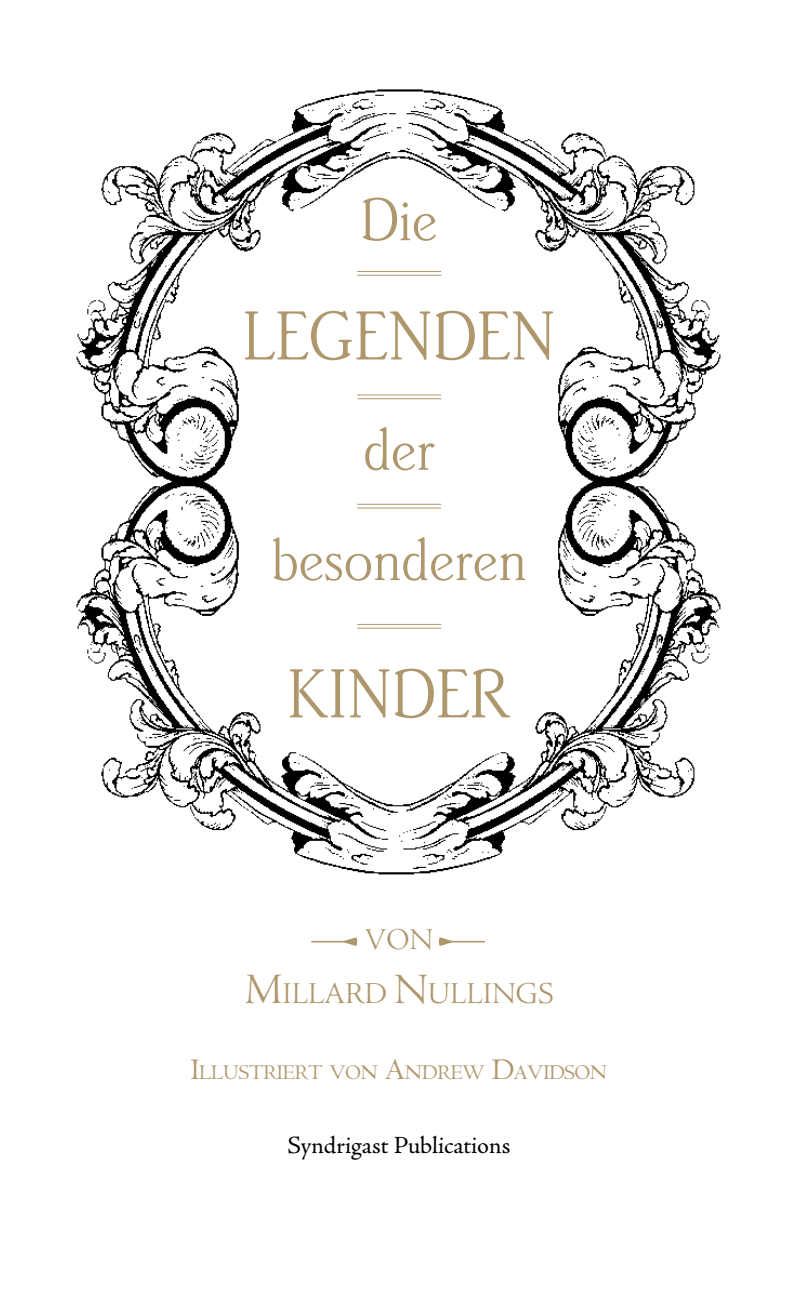
<style>
.page{position:relative;width:798px;height:1308px;background:#fff}
.page>*{position:absolute;margin:0;border:0;box-sizing:border-box;transform-origin:0 0}
.Nur-InDesign_seite-0{font:72px "Brighton Light Plain";color:#af976d}
.Nur-InDesign_seite-0-2{font:63px/110.2px "Brighton Light Plain";color:#af976d;text-align:center}
.Nur-InDesign_seite-0-3{font:31.5px/54px "Adobe Jenson Regular Display";color:#af976d;text-align:center}
.Nur-InDesign_seite-0-4{font:24.75px "Adobe Jenson Pro";letter-spacing:-.005em;color:#000}
.Nur-InDesign_seite-0-5{font:22.05px "Jenson Classico";color:#af976d}
.s1{font-size:45px}
.s2{font-size:31.5px}
</style>
<div class="page">
<img style="left:76px;top:89px;width:645px;height:855px">
<hr style="left:357px;top:271px;width:84px;height:1px;background:#af976d">
<hr style="left:357px;top:275px;width:84px;height:1px;background:#af976d">
<svg style="left:311px;top:937px;width:46px;height:9px"></svg>
<svg style="left:438px;top:937px;width:46px;height:9px"></svg>
<hr style="left:357px;top:394px;width:84px;height:1px;background:#af976d">
<hr style="left:357px;top:398px;width:84px;height:1px;background:#af976d">
<hr style="left:357px;top:504px;width:84px;height:1px;background:#af976d">
<hr style="left:357px;top:507px;width:84px;height:1px;background:#af976d">
<hr style="left:357px;top:624px;width:84px;height:1px;background:#af976d">
<hr style="left:357px;top:628px;width:84px;height:1px;background:#af976d">
<p class="Nur-InDesign_seite-0-2" style="left:360px;top:165px;width:78px">Die</p>
<p class="Nur-InDesign_seite-0" style="left:242px;top:298px;width:314px">LEGENDEN</p>
<p class="Nur-InDesign_seite-0-2" style="left:271px;top:394px;width:257px">der besonderen</p>
<p class="Nur-InDesign_seite-0" style="left:287px;top:656px;width:225px">KINDER</p>
<p class="Nur-InDesign_seite-0-3" style="left:244px;top:914px;width:310px">VON<br><span class="s1">M</span>ILLARD <span class="s1">N</span>ULLINGS</p>
<p class="Nur-InDesign_seite-0-5" style="left:191px;top:1061px;width:418px"><span class="s2">I</span>LLUSTRIERT VON <span class="s2">A</span>NDREW <span class="s2">D</span>AVIDSON</p>
<p class="Nur-InDesign_seite-0-4" style="left:287px;top:1130px;width:224px">Syndrigast Publications</p>
</div>
